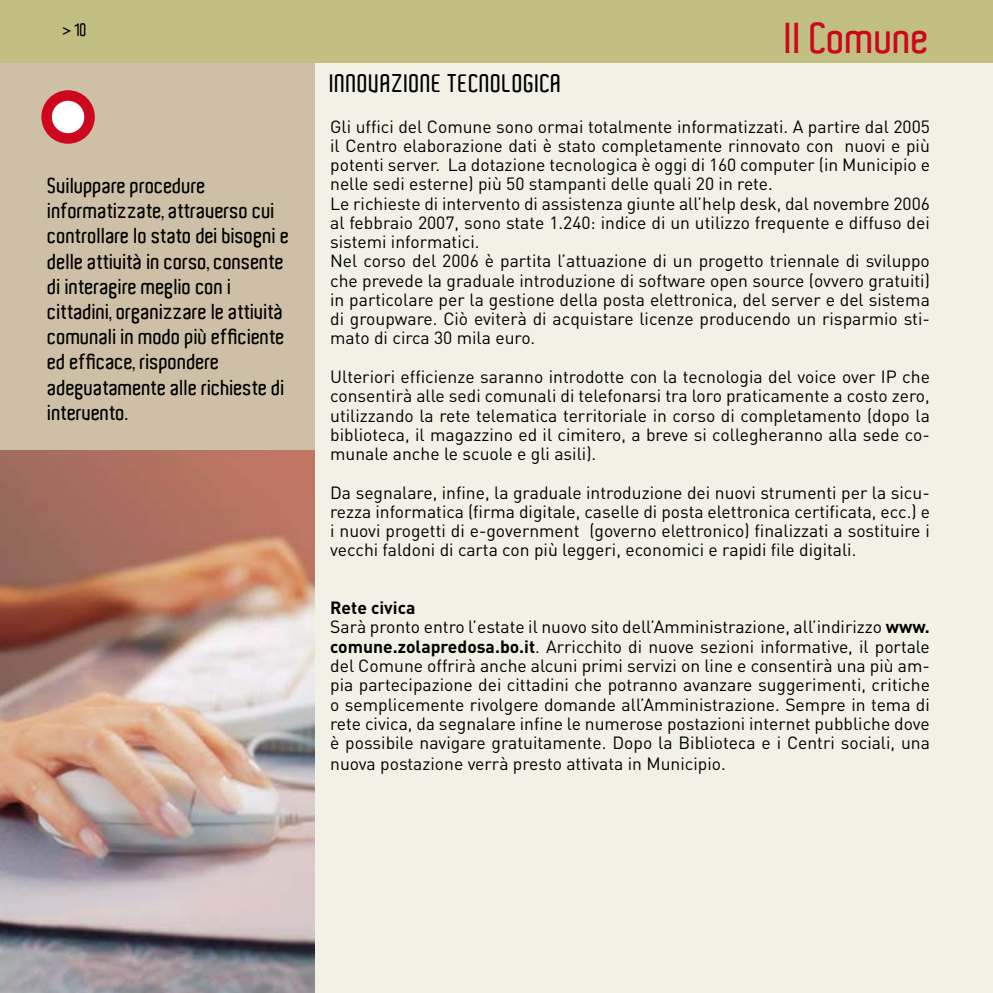
<style>
.page{position:relative;width:993px;height:993px;background:#fff}
.page>*{position:absolute;margin:0;border:0;box-sizing:border-box;transform-origin:0 0}
.t1{font:600 42px "Aldo";color:#cc071e}
.t2{font:600 24.5px "Aldo";letter-spacing:.025em;color:#000}
.t3{font:600 21px/25.2px "Aldo";color:#000}
.t4{font:17.5px/19.2px "DIN";color:#000}
.t5{font:600 17.5px "Aldo";color:#000;scale:.9 1}
.s1{font-weight:700}
</style>
<div class="page">
<div style="left:0;top:4px;width:992px;height:988px;background:#f2f1e5"></div>
<div style="left:0;top:0;width:314px;height:992px;background:#cec0a6"></div>
<svg style="left:47px;top:95px;width:42px;height:43px"></svg>
<div style="left:41px;top:90px;width:54px;height:54px;border:10px solid #cc071e;border-radius:50%"></div>
<img style="left:0;top:450px;width:314px;height:542px">
<div style="left:0;top:0;width:992px;height:63px;background:#c1bf81"></div>
<p class="t5" style="left:63px;top:20px;width:28px">&gt; 10</p>
<p class="t3" style="left:48px;top:173px;width:243px">Sviluppare procedure informatizzate, attraverso cui controllare lo stato dei bisogni e delle attività in corso, consente di interagire meglio con i cittadini, organizzare le attività comunali in modo più efficiente ed efficace, rispondere adeguatamente alle richieste di intervento.</p>
<h1 class="t1" style="left:785px;top:14px;width:146px">Il Comune</h1>
<h2 class="t2" style="left:330px;top:70px;width:233px">INNOVAZIONE TECNOLOGICA</h2>
<p class="t4" style="left:330px;top:116px;width:601px">Gli uffici del Comune sono ormai totalmente informatizzati. A partire dal 2005 il Centro elaborazione dati è stato completamente rinnovato con nuovi e più potenti server. La dotazione tecnologica è oggi di 160 computer (in Municipio e nelle sedi esterne) più 50 stampanti delle quali 20 in rete.<br>Le richieste di intervento di assistenza giunte all’help desk, dal novembre 2006 al febbraio 2007, sono state 1.240: indice di un utilizzo frequente e diffuso dei sistemi informatici.<br>Nel corso del 2006 è partita l’attuazione di un progetto triennale di sviluppo che prevede la graduale introduzione di software open source (ovvero gratuiti) in particolare per la gestione della posta elettronica, del server e del sistema di groupware. Ciò eviterà di acquistare licenze producendo un risparmio sti&shy;mato di circa 30 mila euro.</p>
<p class="t4" style="left:330px;top:366px;width:601px;text-align:justify">Ulteriori efficienze saranno introdotte con la tecnologia del voice over IP che consentirà alle sedi comunali di telefonarsi tra loro praticamente a costo zero, utilizzando la rete telematica territoriale in corso di completamento (dopo la biblioteca, il magazzino ed il cimitero, a breve si collegheranno alla sede co&shy;munale anche le scuole e gli asili).</p>
<p class="t4" style="left:330px;top:482px;width:601px;text-align:justify">Da segnalare, infine, la graduale introduzione dei nuovi strumenti per la sicu&shy;rezza informatica (firma digitale, caselle di posta elettronica certificata, ecc.) e i nuovi progetti di e-government (governo elettronico) finalizzati a sostituire i vecchi faldoni di carta con più leggeri, economici e rapidi file digitali.</p>
<p class="t4" style="left:330px;top:597px;width:601px"><span class="s1">Rete civica<br></span>Sarà pronto entro l’estate il nuovo sito dell’Amministrazione, all’indirizzo <span class="s1">www. comune.zolapredosa.bo.it</span>. Arricchito di nuove sezioni informative, il portale del Comune offrirà anche alcuni primi servizi on line e consentirà una più am&shy;pia partecipazione dei cittadini che potranno avanzare suggerimenti, critiche o semplicemente rivolgere domande all’Amministrazione. Sempre in tema di rete civica, da segnalare infine le numerose postazioni internet pubbliche dove è possibile navigare gratuitamente. Dopo la Biblioteca e i Centri sociali, una</p>
<p class="t4" style="left:330px;top:753px;width:397px">nuova postazione verrà presto attivata in Municipio.</p>
</div>
